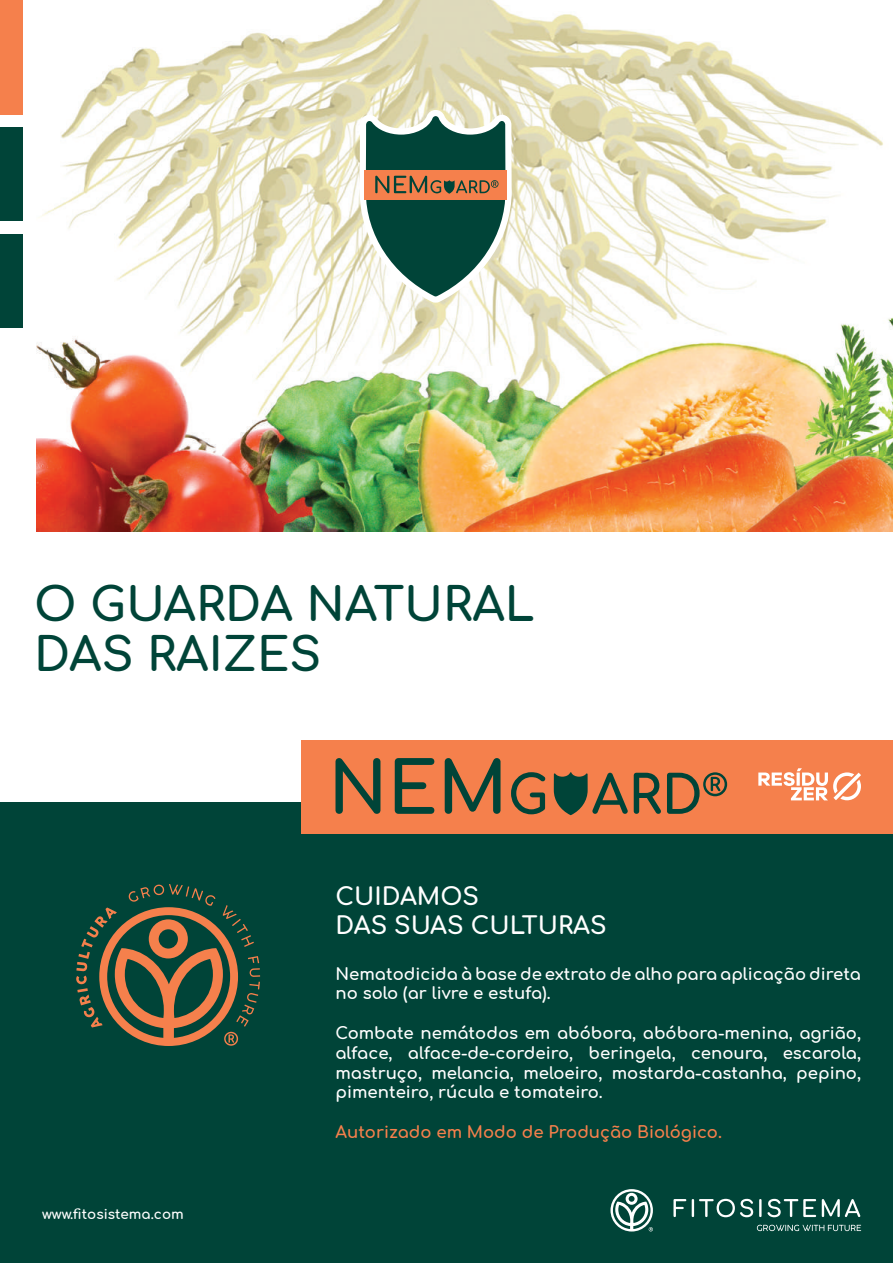
<style>
.page{position:relative;width:893px;height:1263px;background:#fff}
.page>*{position:absolute;margin:0;border:0;box-sizing:border-box;transform-origin:0 0}
.t1{font:700 46.2px/49.8px "Comfortaa";color:#004438}
.t2{font:700 24px/28.8px "Comfortaa";color:#fff}
.t3{font:700 16.5px/19.8px "Comfortaa";color:#fff}
.t4{font:700 16.5px "Comfortaa";color:#f5804c}
.t5{font:700 13.5px "Comfortaa";color:#fff}
</style>
<div class="page">
<img style="left:36px;top:0;width:857px;height:531px">
<div style="left:0;top:802px;width:893px;height:461px;background:#004438"></div>
<div style="left:302px;top:740px;width:591px;height:93px;background:#f5804c"></div>
<svg style="left:610px;top:1189px;width:251px;height:42px"></svg>
<svg style="left:76px;top:884px;width:184px;height:162px"></svg>
<div style="left:0;top:128px;width:23px;height:93px;background:#004438"></div>
<div style="left:0;top:234px;width:23px;height:94px;background:#004438"></div>
<div style="left:0;top:0;width:23px;height:115px;background:#f5804c"></div>
<svg style="left:758px;top:768px;width:103px;height:32px"></svg>
<svg style="left:335px;top:758px;width:45px;height:56px"></svg>
<svg style="left:395px;top:758px;width:39px;height:56px"></svg>
<svg style="left:445px;top:758px;width:55px;height:56px"></svg>
<svg style="left:511px;top:772px;width:34px;height:42px"></svg>
<svg style="left:554px;top:772px;width:74px;height:43px"></svg>
<svg style="left:634px;top:773px;width:27px;height:41px"></svg>
<svg style="left:667px;top:772px;width:60px;height:42px"></svg>
<svg style="left:357px;top:107px;width:158px;height:201px"></svg>
<h1 class="t1" style="left:34px;top:573px;width:502px">O GUARDA NATURAL<br>DAS RAIZES</h1>
<h2 class="t2" style="left:335px;top:879px;width:273px">CUIDAMOS<br>DAS SUAS CULTURAS</h2>
<p class="t5" style="left:42px;top:1202px;width:143px">www.fitosistema.com</p>
<p class="t3" style="left:335px;top:961px;width:527px">Nematodicida à base de extrato de alho para aplicação direta no solo (ar livre e estufa).</p>
<p class="t3" style="left:335px;top:1021px;width:527px;text-align:justify">Combate nemátodos em abóbora, abóbora-menina, agrião, alface, alface-de-cordeiro, beringela, cenoura, escarola, mastruço, melancia, meloeiro, mostarda-castanha, pepino, pimenteiro, rúcula e tomateiro.</p>
<p class="t4" style="left:335px;top:1117px;width:388px">Autorizado em Modo de Produção Biológico.</p>
</div>
